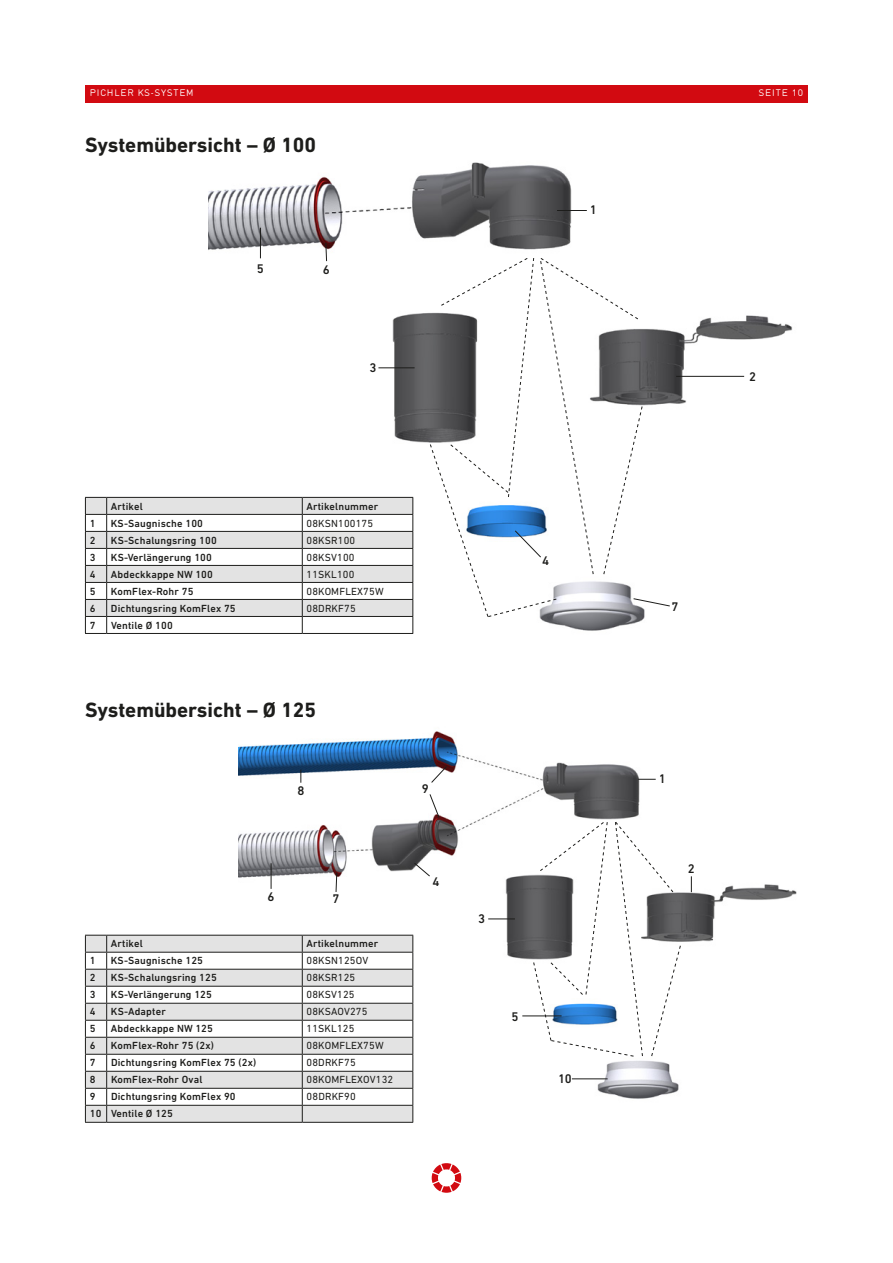
<style>
.page{position:relative;width:893px;height:1263px;background:#fff}
.page>*{position:absolute;margin:0;border:0;box-sizing:border-box;transform-origin:0 0}
.t1{font:700 21px "DIN Next LT Pro";color:#1d1d1b}
.t2{font:500 12.75px "DIN Next LT Pro";color:#1d1d1b}
.t3{font:500 10.5px "DIN Next LT Pro";letter-spacing:.015em;color:#1d1d1b}
.t4{font:10.5px "DIN Next LT Pro";letter-spacing:.015em;color:#1d1d1b}
.t5{font:9px "DIN17 SB";letter-spacing:.1em;color:#fff}
</style>
<div class="page">
<div style="left:85px;top:85px;width:723px;height:17px;background:#d20a11"></div>
<svg style="left:432px;top:1163px;width:29px;height:30px"></svg>
<img style="left:238px;top:731px;width:559px;height:375px">
<img style="left:209px;top:162px;width:584px;height:472px">
<svg style="left:85px;top:497px;width:328px;height:137px"></svg>
<hr style="left:107px;top:633px;width:195px;height:1px;background:#1d1d1b">
<hr style="left:302px;top:633px;width:111px;height:1px;background:#1d1d1b">
<svg style="left:107px;top:936px;width:305px;height:186px;background:#dfdfdf"></svg>
<svg style="left:107px;top:953px;width:305px;height:152px"></svg>
<hr style="left:107px;top:935px;width:195px;height:1px;background:#1d1d1b">
<hr style="left:302px;top:935px;width:111px;height:1px;background:#1d1d1b">
<hr style="left:107px;top:952px;width:195px;height:1px;background:#1d1d1b">
<hr style="left:302px;top:952px;width:111px;height:1px;background:#1d1d1b">
<hr style="left:107px;top:969px;width:195px;height:1px;background:#1d1d1b">
<hr style="left:302px;top:969px;width:111px;height:1px;background:#1d1d1b">
<hr style="left:107px;top:986px;width:195px;height:1px;background:#1d1d1b">
<hr style="left:302px;top:986px;width:111px;height:1px;background:#1d1d1b">
<hr style="left:107px;top:1003px;width:195px;height:1px;background:#1d1d1b">
<hr style="left:302px;top:1003px;width:111px;height:1px;background:#1d1d1b">
<hr style="left:107px;top:1020px;width:195px;height:1px;background:#1d1d1b">
<hr style="left:302px;top:1020px;width:111px;height:1px;background:#1d1d1b">
<hr style="left:107px;top:1037px;width:195px;height:1px;background:#1d1d1b">
<hr style="left:302px;top:1037px;width:111px;height:1px;background:#1d1d1b">
<hr style="left:107px;top:1054px;width:195px;height:1px;background:#1d1d1b">
<hr style="left:302px;top:1054px;width:111px;height:1px;background:#1d1d1b">
<hr style="left:107px;top:1071px;width:195px;height:1px;background:#1d1d1b">
<hr style="left:302px;top:1071px;width:111px;height:1px;background:#1d1d1b">
<hr style="left:107px;top:1088px;width:195px;height:1px;background:#1d1d1b">
<hr style="left:302px;top:1088px;width:111px;height:1px;background:#1d1d1b">
<hr style="left:107px;top:1105px;width:195px;height:1px;background:#1d1d1b">
<hr style="left:302px;top:1105px;width:111px;height:1px;background:#1d1d1b">
<svg style="left:302px;top:935px;width:1px;height:187px"></svg>
<svg style="left:412px;top:935px;width:1px;height:187px"></svg>
<svg style="left:85px;top:935px;width:22px;height:188px"></svg>
<hr style="left:107px;top:1122px;width:195px;height:1px;background:#1d1d1b">
<hr style="left:302px;top:1122px;width:111px;height:1px;background:#1d1d1b">
<hr style="left:260px;top:228px;width:1px;height:30px;background:#1d1d1b">
<svg style="left:325px;top:242px;width:2px;height:20px"></svg>
<hr style="left:557px;top:210px;width:30px;height:1px;background:#1d1d1b">
<hr style="left:378px;top:367px;width:37px;height:1px;background:#1d1d1b">
<hr style="left:676px;top:376px;width:68px;height:1px;background:#1d1d1b">
<svg style="left:429px;top:257px;width:242px;height:360px"></svg>
<svg style="left:533px;top:821px;width:148px;height:236px"></svg>
<svg style="left:431px;top:765px;width:17px;height:18px"></svg>
<svg style="left:429px;top:793px;width:11px;height:25px"></svg>
<svg style="left:300px;top:770px;width:1px;height:13px"></svg>
<svg style="left:335px;top:872px;width:3px;height:21px"></svg>
<svg style="left:271px;top:863px;width:1px;height:26px"></svg>
<svg style="left:414px;top:862px;width:17px;height:15px"></svg>
<svg style="left:488px;top:918px;width:27px;height:1px"></svg>
<hr style="left:522px;top:1015px;width:40px;height:1px;background:#1d1d1b">
<hr style="left:572px;top:1078px;width:36px;height:1px;background:#1d1d1b">
<svg style="left:691px;top:876px;width:1px;height:16px"></svg>
<svg style="left:638px;top:779px;width:18px;height:1px"></svg>
<p class="t5" style="left:90px;top:87px;width:106px">PICHLER KS-SYSTEM</p>
<p class="t5" style="left:759px;top:87px;width:46px">SEITE 10</p>
<h1 class="t1" style="left:85px;top:132px;width:233px">Systemübersicht – Ø 100</h1>
<p class="t2" style="left:257px;top:261px;width:8px">5</p>
<p class="t2" style="left:323px;top:262px;width:8px">6</p>
<p class="t2" style="left:370px;top:360px;width:8px">3</p>
<p class="t2" style="left:590px;top:202px;width:8px">1</p>
<p class="t3" style="left:111px;top:500px;width:33px">Artikel</p>
<p class="t3" style="left:307px;top:500px;width:73px">Artikelnummer</p>
<p class="t3" style="left:90px;top:517px;width:7px">1</p>
<p class="t3" style="left:111px;top:517px;width:94px">KS-Saugnische 100</p>
<p class="t4" style="left:307px;top:517px;width:68px">08KSN100175</p>
<p class="t3" style="left:90px;top:534px;width:7px">2</p>
<p class="t3" style="left:111px;top:534px;width:107px">KS-Schalungsring 100</p>
<p class="t4" style="left:307px;top:534px;width:50px">08KSR100</p>
<p class="t3" style="left:90px;top:551px;width:7px">3</p>
<p class="t3" style="left:111px;top:551px;width:103px">KS-Verlängerung 100</p>
<p class="t4" style="left:307px;top:551px;width:49px">08KSV100</p>
<p class="t3" style="left:90px;top:568px;width:7px">4</p>
<p class="t3" style="left:111px;top:568px;width:103px">Abdeckkappe NW 100</p>
<p class="t4" style="left:307px;top:568px;width:49px">11SKL100</p>
<p class="t3" style="left:90px;top:585px;width:7px">5</p>
<p class="t3" style="left:111px;top:585px;width:84px">KomFlex-Rohr 75</p>
<p class="t4" style="left:307px;top:585px;width:79px">08KOMFLEX75W</p>
<p class="t3" style="left:90px;top:602px;width:7px">6</p>
<p class="t3" style="left:111px;top:602px;width:126px">Dichtungsring KomFlex 75</p>
<p class="t4" style="left:307px;top:602px;width:51px">08DRKF75</p>
<p class="t3" style="left:90px;top:619px;width:7px">7</p>
<p class="t3" style="left:111px;top:619px;width:63px">Ventile Ø 100</p>
<h1 class="t1" style="left:85px;top:698px;width:233px">Systemübersicht – Ø 125</h1>
<p class="t2" style="left:297px;top:783px;width:8px">8</p>
<p class="t2" style="left:422px;top:781px;width:8px">9</p>
<p class="t2" style="left:268px;top:889px;width:8px">6</p>
<p class="t2" style="left:332px;top:892px;width:8px">7</p>
<p class="t3" style="left:111px;top:938px;width:33px">Artikel</p>
<p class="t3" style="left:307px;top:938px;width:73px">Artikelnummer</p>
<p class="t3" style="left:90px;top:955px;width:7px">1</p>
<p class="t3" style="left:111px;top:955px;width:94px">KS-Saugnische 125</p>
<p class="t4" style="left:307px;top:955px;width:63px">08KSN125OV</p>
<p class="t3" style="left:90px;top:972px;width:7px">2</p>
<p class="t3" style="left:111px;top:972px;width:107px">KS-Schalungsring 125</p>
<p class="t4" style="left:307px;top:972px;width:50px">08KSR125</p>
<p class="t3" style="left:90px;top:989px;width:7px">3</p>
<p class="t3" style="left:111px;top:989px;width:103px">KS-Verlängerung 125</p>
<p class="t4" style="left:307px;top:989px;width:49px">08KSV125</p>
<p class="t3" style="left:90px;top:1006px;width:7px">4</p>
<p class="t3" style="left:111px;top:1006px;width:56px">KS-Adapter</p>
<p class="t4" style="left:307px;top:1006px;width:62px">08KSAOV275</p>
<p class="t3" style="left:90px;top:1023px;width:7px">5</p>
<p class="t3" style="left:111px;top:1023px;width:103px">Abdeckkappe NW 125</p>
<p class="t4" style="left:307px;top:1023px;width:49px">11SKL125</p>
<p class="t3" style="left:90px;top:1040px;width:7px">6</p>
<p class="t3" style="left:111px;top:1040px;width:104px">KomFlex-Rohr 75 (2x)</p>
<p class="t4" style="left:307px;top:1040px;width:79px">08KOMFLEX75W</p>
<p class="t3" style="left:90px;top:1057px;width:7px">7</p>
<p class="t3" style="left:111px;top:1057px;width:147px">Dichtungsring KomFlex 75 (2x)</p>
<p class="t4" style="left:307px;top:1057px;width:51px">08DRKF75</p>
<p class="t3" style="left:90px;top:1074px;width:7px">8</p>
<p class="t3" style="left:111px;top:1074px;width:93px">KomFlex-Rohr Oval</p>
<p class="t4" style="left:307px;top:1074px;width:88px">08KOMFLEXOV132</p>
<p class="t3" style="left:90px;top:1091px;width:7px">9</p>
<p class="t3" style="left:111px;top:1091px;width:126px">Dichtungsring KomFlex 90</p>
<p class="t4" style="left:307px;top:1091px;width:51px">08DRKF90</p>
<p class="t3" style="left:90px;top:1108px;width:85px">10 Ventile Ø 125</p>
<p class="t2" style="left:432px;top:874px;width:8px">4</p>
<p class="t2" style="left:542px;top:553px;width:8px">4</p>
<p class="t2" style="left:478px;top:911px;width:8px">3</p>
<p class="t2" style="left:511px;top:1009px;width:8px">5</p>
<p class="t2" style="left:558px;top:1071px;width:15px">10</p>
<p class="t2" style="left:749px;top:369px;width:8px">2</p>
<p class="t2" style="left:671px;top:599px;width:8px">7</p>
<p class="t2" style="left:659px;top:771px;width:8px">1</p>
<p class="t2" style="left:688px;top:862px;width:8px">2</p>
</div>
